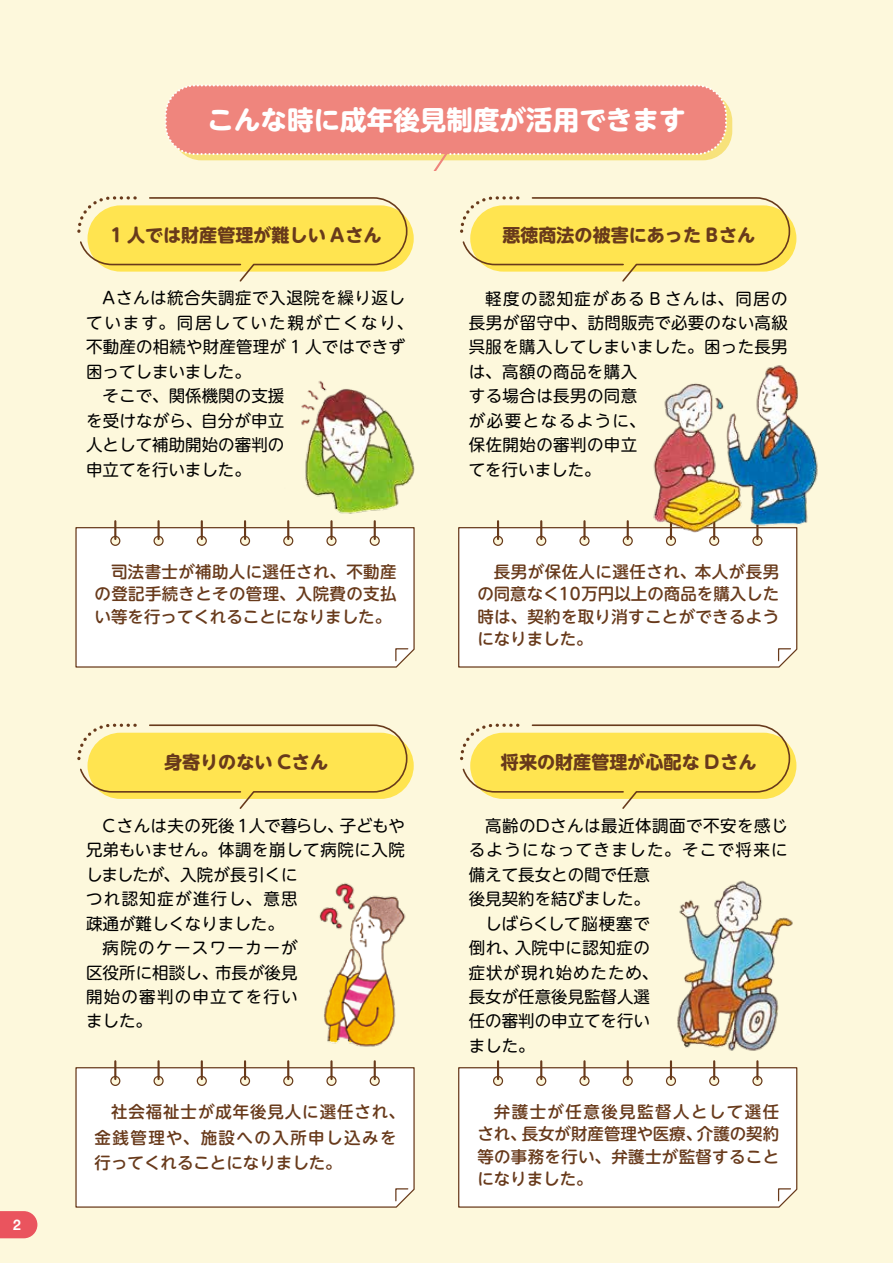
<style>
.page{position:relative;width:893px;height:1263px;background:#fdf8dc}
.page>*{position:absolute;margin:0;border:0;box-sizing:border-box;transform-origin:0 0}
.t1{font:700 26.55px "UD Shin M Go Pr 6 N";color:#fff}
.t2{font:700 18px "UD Shin M Go Pr 6 N";color:#683a1b}
.t3{font:16.5px/24.5px "UD Shin M Go Pr 6 N";letter-spacing:.02em;color:#000}
.t4{font:500 16.5px/22.4px "UD Shin M Go Pr 6 N";letter-spacing:.02em;color:#683a1b;text-align:justify}
.t5{font:16.5px "UD Shin M Go Pr 6 N";color:#000}
.t6{font:500 16.5px/25.5px "UD Shin M Go Pr 6 N";letter-spacing:.055em;color:#683a1b}
.t7{font:16.5px "UD Shin M Go Pr 6 N";letter-spacing:.08em;color:#000}
.t8{font:16.5px "UD Shin M Go Pr 6 N";letter-spacing:.12em;color:#000}
.t9{font:16.5px "UD Shin M Go Pr 6 N";letter-spacing:.075em;color:#000}
.t10{font:16.5px "UD Shin M Go Pr 6 N";letter-spacing:.085em;color:#000}
.t11{font:16.5px "UD Shin M Go Pr 6 N";letter-spacing:.055em;color:#000}
.t12{font:16.5px "UD Shin M Go Pr 6 N";letter-spacing:-.01em;color:#000}
.t13{font:12.75px "Ntoday Std De Bold KS";color:#fff}
</style>
<div class="page">
<svg style="left:77px;top:196px;width:331px;height:86px"></svg>
<svg style="left:77px;top:723px;width:331px;height:86px"></svg>
<svg style="left:460px;top:196px;width:331px;height:86px"></svg>
<svg style="left:460px;top:723px;width:331px;height:86px"></svg>
<div style="left:75px;top:526px;width:340px;height:142px;background:#fff"></div>
<svg style="left:395px;top:647px;width:14px;height:15px"></svg>
<svg style="left:114px;top:521px;width:2px;height:18px"></svg>
<hr style="left:157px;top:521px;width:3px;height:18px;background:#683a1b">
<svg style="left:201px;top:521px;width:2px;height:18px"></svg>
<svg style="left:244px;top:521px;width:2px;height:18px"></svg>
<svg style="left:287px;top:521px;width:2px;height:18px"></svg>
<hr style="left:330px;top:521px;width:3px;height:18px;background:#683a1b">
<svg style="left:374px;top:521px;width:2px;height:18px"></svg>
<div style="left:75px;top:1066px;width:340px;height:142px;background:#fff"></div>
<svg style="left:395px;top:1187px;width:14px;height:15px"></svg>
<svg style="left:114px;top:1061px;width:2px;height:18px"></svg>
<hr style="left:157px;top:1061px;width:3px;height:18px;background:#683a1b">
<svg style="left:201px;top:1061px;width:2px;height:18px"></svg>
<svg style="left:244px;top:1061px;width:2px;height:18px"></svg>
<svg style="left:287px;top:1061px;width:2px;height:18px"></svg>
<hr style="left:330px;top:1061px;width:3px;height:18px;background:#683a1b">
<svg style="left:374px;top:1061px;width:2px;height:18px"></svg>
<div style="left:458px;top:526px;width:340px;height:142px;background:#fff"></div>
<svg style="left:777px;top:647px;width:15px;height:15px"></svg>
<svg style="left:497px;top:521px;width:2px;height:18px"></svg>
<svg style="left:540px;top:521px;width:2px;height:18px"></svg>
<hr style="left:583px;top:521px;width:3px;height:18px;background:#683a1b">
<svg style="left:627px;top:521px;width:2px;height:18px"></svg>
<div style="left:458px;top:1066px;width:340px;height:142px;background:#fff"></div>
<svg style="left:777px;top:1187px;width:15px;height:15px"></svg>
<svg style="left:497px;top:1061px;width:2px;height:18px"></svg>
<svg style="left:540px;top:1061px;width:2px;height:18px"></svg>
<hr style="left:583px;top:1061px;width:3px;height:18px;background:#683a1b">
<svg style="left:627px;top:1061px;width:2px;height:18px"></svg>
<svg style="left:670px;top:1061px;width:2px;height:18px"></svg>
<svg style="left:713px;top:1061px;width:2px;height:18px"></svg>
<svg style="left:756px;top:1061px;width:2px;height:18px"></svg>
<div style="left:172px;top:92px;width:560px;height:68px;background:#f7e27b;border-radius:29px"></div>
<div style="left:166px;top:85px;width:560px;height:69px;background:#ef857d;border-radius:29px"></div>
<div style="left:165px;top:84px;width:562px;height:71px;border:2px dashed #fff;border-radius:29px"></div>
<svg style="left:425px;top:152px;width:24px;height:18px"></svg>
<img style="left:301px;top:381px;width:114px;height:133px">
<img style="left:319px;top:883px;width:87px;height:164px">
<img style="left:645px;top:365px;width:173px;height:171px">
<img style="left:677px;top:880px;width:116px;height:171px">
<svg style="left:0;top:1211px;width:37px;height:27px"></svg>
<p class="t13" style="left:13px;top:1215px;width:10px">2</p>
<h1 class="t1" style="left:207px;top:97px;width:480px">こんな時に成年後見制度が活用できます</h1>
<p class="t2" style="left:111px;top:219px;width:273px">1 人では財産管理が難しい Aさん</p>
<p class="t3" style="left:103px;top:285px;width:304px">Aさんは統合失調症で入退院を繰り返し</p>
<p class="t8" style="left:86px;top:309px;width:329px">ています。同居していた親が亡くなり、</p>
<p class="t3" style="left:86px;top:334px;width:320px">不動産の相続や財産管理が 1 人ではできず</p>
<p class="t5" style="left:86px;top:358px;width:166px">困ってしまいました。</p>
<p class="t3" style="left:103px;top:383px;width:183px">そこで、関係機関の支援</p>
<p class="t3" style="left:86px;top:407px;width:200px">を受けながら、自分が申立</p>
<p class="t3" style="left:86px;top:432px;width:200px">人として補助開始の審判の</p>
<p class="t5" style="left:86px;top:456px;width:166px">申立てを行いました。</p>
<p class="t4" style="left:95px;top:559px;width:303px;text-indent:16px">司法書士が補助人に選任され、不動産の登記手続きとその管理、入院費の支払い等を行ってくれることになりました。</p>
<p class="t2" style="left:164px;top:746px;width:166px">身寄りのない Cさん</p>
<p class="t3" style="left:103px;top:812px;width:304px">Cさんは夫の死後1人で暮らし、子どもや</p>
<p class="t3" style="left:86px;top:837px;width:320px">兄弟もいません。体調を崩して病院に入院</p>
<p class="t3" style="left:86px;top:861px;width:213px">しましたが、入院が長引くに</p>
<p class="t7" style="left:86px;top:885px;width:213px">つれ認知症が進行し、意思</p>
<p class="t5" style="left:86px;top:910px;width:199px">疎通が難しくなりました。</p>
<p class="t10" style="left:103px;top:934px;width:197px">病院のケースワーカーが</p>
<p class="t3" style="left:86px;top:959px;width:213px">区役所に相談し、市長が後見</p>
<p class="t9" style="left:86px;top:983px;width:213px">開始の審判の申立てを行い</p>
<p class="t3" style="left:86px;top:1008px;width:67px">ました。</p>
<p class="t6" style="left:95px;top:1098px;width:312px;text-indent:16px">社会福祉士が成年後見人に選任され、金銭管理や、施設への入所申し込みを行ってくれることになりました。</p>
<p class="t2" style="left:502px;top:219px;width:254px">悪徳商法の被害にあった Bさん</p>
<p class="t3" style="left:469px;top:285px;width:320px;text-indent:16px">軽度の認知症がある B さんは、同居の長男が留守中、訪問販売で必要のない高級呉服を購入してしまいました。困った長男は、高額の商品を購入<br>する場合は長男の同意<br>が必要となるように、<br>保佐開始の審判の申立<br>てを行いました。</p>
<p class="t4" style="left:477px;top:559px;width:303px;text-indent:16px">長男が保佐人に選任され、本人が長男の同意なく10万円以上の商品を購入した時は、契約を取り消すことができるようになりました。</p>
<p class="t2" style="left:501px;top:746px;width:257px">将来の財産管理が心配な Dさん</p>
<p class="t3" style="left:485px;top:812px;width:304px">高齢のDさんは最近体調面で不安を感じ</p>
<p class="t7" style="left:469px;top:836px;width:320px">るようになってきました。そこで将来に</p>
<p class="t5" style="left:469px;top:861px;width:183px">備えて長女との間で任意</p>
<p class="t5" style="left:469px;top:885px;width:183px">後見契約を結びました。</p>
<p class="t12" style="left:485px;top:910px;width:166px">しばらくして脳梗塞で</p>
<p class="t3" style="left:469px;top:935px;width:183px">倒れ、入院中に認知症の</p>
<p class="t11" style="left:469px;top:958px;width:191px">症状が現れ始めたため、</p>
<p class="t5" style="left:469px;top:983px;width:183px">長女が任意後見監督人選</p>
<p class="t5" style="left:469px;top:1007px;width:183px">任の審判の申立てを行い</p>
<p class="t3" style="left:469px;top:1032px;width:67px">ました。</p>
<p class="t4" style="left:477px;top:1099px;width:303px;text-indent:16px">弁護士が任意後見監督人として選任され、長女が財産管理や医療、介護の契約等の事務を行い、弁護士が監督することになりました。</p>
</div>
